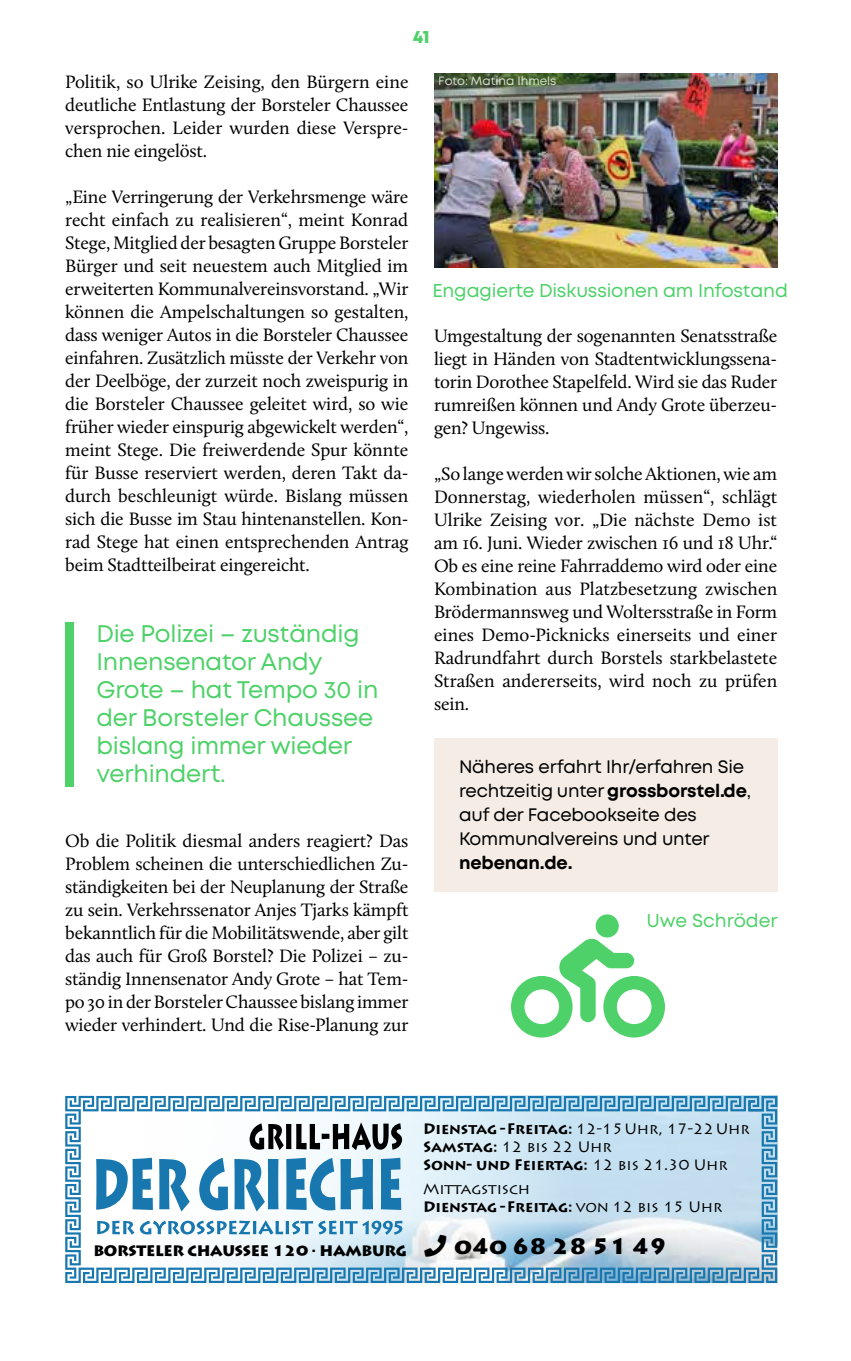
<style>
.page{position:relative;width:851px;height:1361px;background:#fff}
.page>*{position:absolute;margin:0;border:0;box-sizing:border-box;transform-origin:0 0}
.t1{font:24px/28px "Mont";letter-spacing:-.01em;color:#4dd168}
.t2{font:900 22px "Lithos Pro";letter-spacing:-.02em;color:#000}
.t3{font:18.6px/23px "Calluna";letter-spacing:-.01em;color:#000;text-align:justify}
.t4{font:18.6px "Mont";letter-spacing:-.01em;color:#4dd168}
.t5{font:18px/24px "Mont";letter-spacing:-.01em;color:#000}
.t6{font:700 18px "Mont";letter-spacing:-.01em;color:#000}
.t7{font:800 18px "Mont";color:#4dd168}
.t8{font:700 15px/18px "Lithos Pro";letter-spacing:-.005em;color:#000}
.t9{font:15px/18px "Lithos Pro";letter-spacing:-.005em;color:#000}
.t10{font:900 15px "Lithos Pro";letter-spacing:-.02em;color:#000}
.t11{font:12px "Mont";letter-spacing:-.005em;color:#fff}
.s1{font-weight:700}
.s2{font-weight:400}
</style>
<div class="page">
<div style="left:434px;top:738px;width:343px;height:153px;background:#f4ece5"></div>
<img style="left:435px;top:74px;width:342px;height:193px">
<div style="left:65px;top:622px;width:9px;height:165px;background:#4dd168"></div>
<svg style="left:65px;top:1096px;width:712px;height:187px"></svg>
<p class="t7" style="left:413px;top:25px;width:18px">41</p>
<p class="t3" style="left:65px;top:70px;width:345px">Politik, so Ulrike Zeising, den Bürgern eine deutliche Entlastung der Borsteler Chaussee versprochen. Leider wurden diese Verspre&shy;chen nie eingelöst.</p>
<p class="t3" style="left:65px;top:185px;width:345px">„Eine Verringerung der Verkehrsmenge wäre recht einfach zu realisieren“, meint Konrad Stege, Mitglied der besagten Gruppe Borsteler Bürger und seit neuestem auch Mitglied im erweiterten Kommunalvereinsvorstand. „Wir können die Ampelschaltungen so gestalten, dass weniger Autos in die Borsteler Chaussee einfahren. Zusätzlich müsste der Verkehr von der Deelböge, der zurzeit noch zweispurig in die Borsteler Chaussee geleitet wird, so wie früher wieder einspurig abgewickelt werden“, meint Stege. Die freiwerdende Spur könnte für Busse reserviert werden, deren Takt da&shy;durch beschleunigt würde. Bislang müssen sich die Busse im Stau hintenanstellen. Kon&shy;rad Stege hat einen entsprechenden Antrag beim Stadtteilbeirat eingereicht.</p>
<p class="t1" style="left:96px;top:619px;width:283px">Die Polizei – zuständig<br>Innensenator Andy<br>Grote – hat Tempo 30 in der Borsteler Chaussee bislang immer wieder verhindert.</p>
<p class="t3" style="left:65px;top:829px;width:345px">Ob die Politik diesmal anders reagiert? Das Problem scheinen die unterschiedlichen Zu&shy;ständigkeiten bei der Neuplanung der Straße zu sein. Verkehrssenator Anjes Tjarks kämpft bekanntlich für die Mobilitätswende, aber gilt das auch für Groß Borstel? Die Polizei – zu&shy;ständig Innensenator Andy Grote – hat Tem&shy;po 30 in der Borsteler Chaussee bislang immer wieder verhindert. Und die Rise-Planung zur</p>
<p class="t11" style="left:438px;top:73px;width:119px">Foto: Matina Ihmels</p>
<p class="t4" style="left:432px;top:278px;width:357px">Engagierte Diskussionen am Infostand</p>
<p class="t3" style="left:434px;top:324px;width:344px">Umgestaltung der sogenannten Senatsstraße liegt in Händen von Stadtentwicklungssena&shy;torin Dorothee Stapelfeld. Wird sie das Ruder rumreißen können und Andy Grote überzeu&shy;gen? Ungewiss.</p>
<p class="t3" style="left:434px;top:462px;width:345px">„So lange werden wir solche Aktionen, wie am Donnerstag, wiederholen müssen“, schlägt Ulrike Zeising vor. „Die nächste Demo ist am 16. Juni. Wieder zwischen 16 und 18 Uhr.“ Ob es eine reine Fahrraddemo wird oder eine Kombination aus Platzbesetzung zwischen Brödermannsweg und Woltersstraße in Form eines Demo-Picknicks einerseits und einer Radrundfahrt durch Borstels starkbelastete Straßen andererseits, wird noch zu prüfen sein.</p>
<p class="t5" style="left:459px;top:755px;width:293px">Näheres erfahrt Ihr/erfahren Sie rechtzeitig unter <span class="s1">grossborstel.de</span>, auf der Facebookseite des<br>Kommunalvereins und unter</p>
<p class="t6" style="left:459px;top:851px;width:115px">nebenan.de.</p>
<p class="t4" style="left:646px;top:908px;width:133px">Uwe Schröder</p>
<p class="t10" style="left:93px;top:1241px;width:315px">BORSTELER CHAUSSEE 120 · HAMBURG</p>
<p class="t8" style="left:423px;top:1119px;width:328px">Dienstag - Freitag: <span class="s2">12-15 Uhr, 17-22 Uhr<br></span>Samstag: <span class="s2">12 bis 22 Uhr<br></span>Sonn- und Feiertag: <span class="s2">12 bis 21.30 Uhr</span></p>
<p class="t9" style="left:423px;top:1179px;width:301px">Mittagstisch<br><span class="s1">Dienstag - Freitag:</span> von 12 bis 15 Uhr</p>
<p class="t2" style="left:454px;top:1233px;width:215px">o4o 68 28 51 49</p>
</div>
